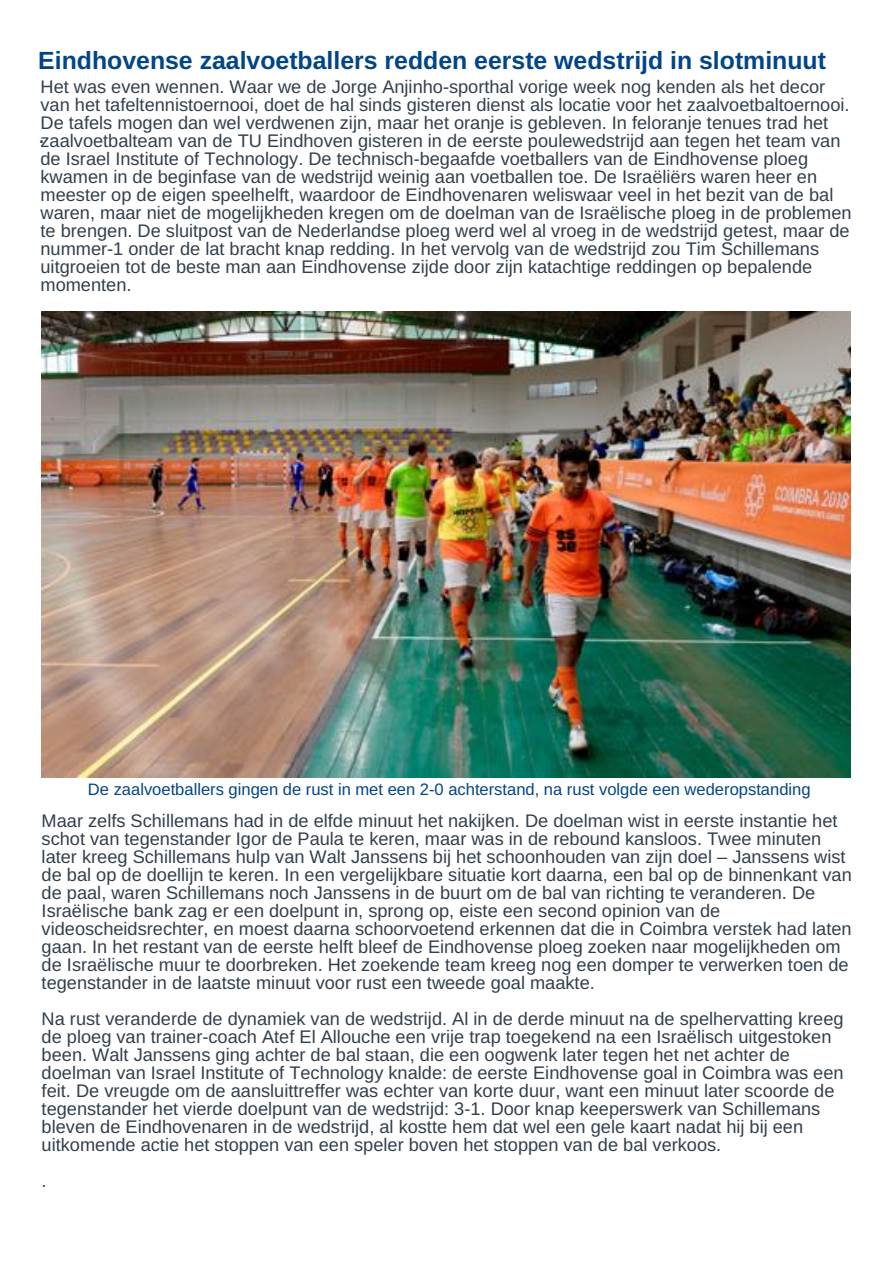
<style>
.page{position:relative;width:893px;height:1263px;background:#fff}
.page>*{position:absolute;margin:0;border:0;box-sizing:border-box;transform-origin:0 0}
.t1{font:700 24.9px "Arimo";color:#014488}
.t2{font:24.9px "Arimo";color:#313f4c}
.t3{font:18.15px/18px "Arimo";color:#313f4c}
.t4{font:16.5px "Arimo";color:#014488}
</style>
<div class="page">
<img style="left:42px;top:312px;width:808px;height:465px">
<h1 class="t1" style="left:38px;top:47px;width:789px">Eindhovense zaalvoetballers redden eerste wedstrijd in slotminuut</h1>
<p class="t3" style="left:41px;top:77px;width:813px">Het was even wennen. Waar we de Jorge Anjinho-sporthal vorige week nog kenden als het decor van het tafeltennistoernooi, doet de hal sinds gisteren dienst als locatie voor het zaalvoetbaltoernooi.<br>De tafels mogen dan wel verdwenen zijn, maar het oranje is gebleven. In feloranje tenues trad het zaalvoetbalteam van de TU Eindhoven gisteren in de eerste poulewedstrijd aan tegen het team van de Israel Institute of Technology. De technisch-begaafde voetballers van de Eindhovense ploeg kwamen in de beginfase van de wedstrijd weinig aan voetballen toe. De Israëliërs waren heer en meester op de eigen speelhelft, waardoor de Eindhovenaren weliswaar veel in het bezit van de bal waren, maar niet de mogelijkheden kregen om de doelman van de Israëlische ploeg in de problemen te brengen. De sluitpost van de Nederlandse ploeg werd wel al vroeg in de wedstrijd getest, maar de nummer-1 onder de lat bracht knap redding. In het vervolg van de wedstrijd zou Tim Schillemans uitgroeien tot de beste man aan Eindhovense zijde door zijn katachtige reddingen op bepalende momenten.</p>
<h1 class="t2" style="left:38px;top:121px;width:8px">.</h1>
<p class="t4" style="left:88px;top:780px;width:724px">De zaalvoetballers gingen de rust in met een 2-0 achterstand, na rust volgde een wederopstanding</p>
<p class="t3" style="left:42px;top:811px;width:812px">Maar zelfs Schillemans had in de elfde minuut het nakijken. De doelman wist in eerste instantie het schot van tegenstander Igor de Paula te keren, maar was in de rebound kansloos. Twee minuten later kreeg Schillemans hulp van Walt Janssens bij het schoonhouden van zijn doel – Janssens wist de bal op de doellijn te keren. In een vergelijkbare situatie kort daarna, een bal op de binnenkant van de paal, waren Schillemans noch Janssens in de buurt om de bal van richting te veranderen. De Israëlische bank zag er een doelpunt in, sprong op, eiste een second opinion van de videoscheidsrechter, en moest daarna schoorvoetend erkennen dat die in Coimbra verstek had laten gaan. In het restant van de eerste helft bleef de Eindhovense ploeg zoeken naar mogelijkheden om de Israëlische muur te doorbreken. Het zoekende team kreeg nog een domper te verwerken toen de tegenstander in de laatste minuut voor rust een tweede goal maakte.</p>
<p class="t3" style="left:42px;top:1010px;width:803px">Na rust veranderde de dynamiek van de wedstrijd. Al in de derde minuut na de spelhervatting kreeg de ploeg van trainer-coach Atef El Allouche een vrije trap toegekend na een Israëlisch uitgestoken been. Walt Janssens ging achter de bal staan, die een oogwenk later tegen het net achter de doelman van Israel Institute of Technology knalde: de eerste Eindhovense goal in Coimbra was een feit. De vreugde om de aansluittreffer was echter van korte duur, want een minuut later scoorde de tegenstander het vierde doelpunt van de wedstrijd: 3-1. Door knap keeperswerk van Schillemans bleven de Eindhovenaren in de wedstrijd, al kostte hem dat wel een gele kaart nadat hij bij een uitkomende actie het stoppen van een speler boven het stoppen van de bal verkoos.</p>
<p class="t3" style="left:42px;top:1172px;width:7px">.</p>
</div>
